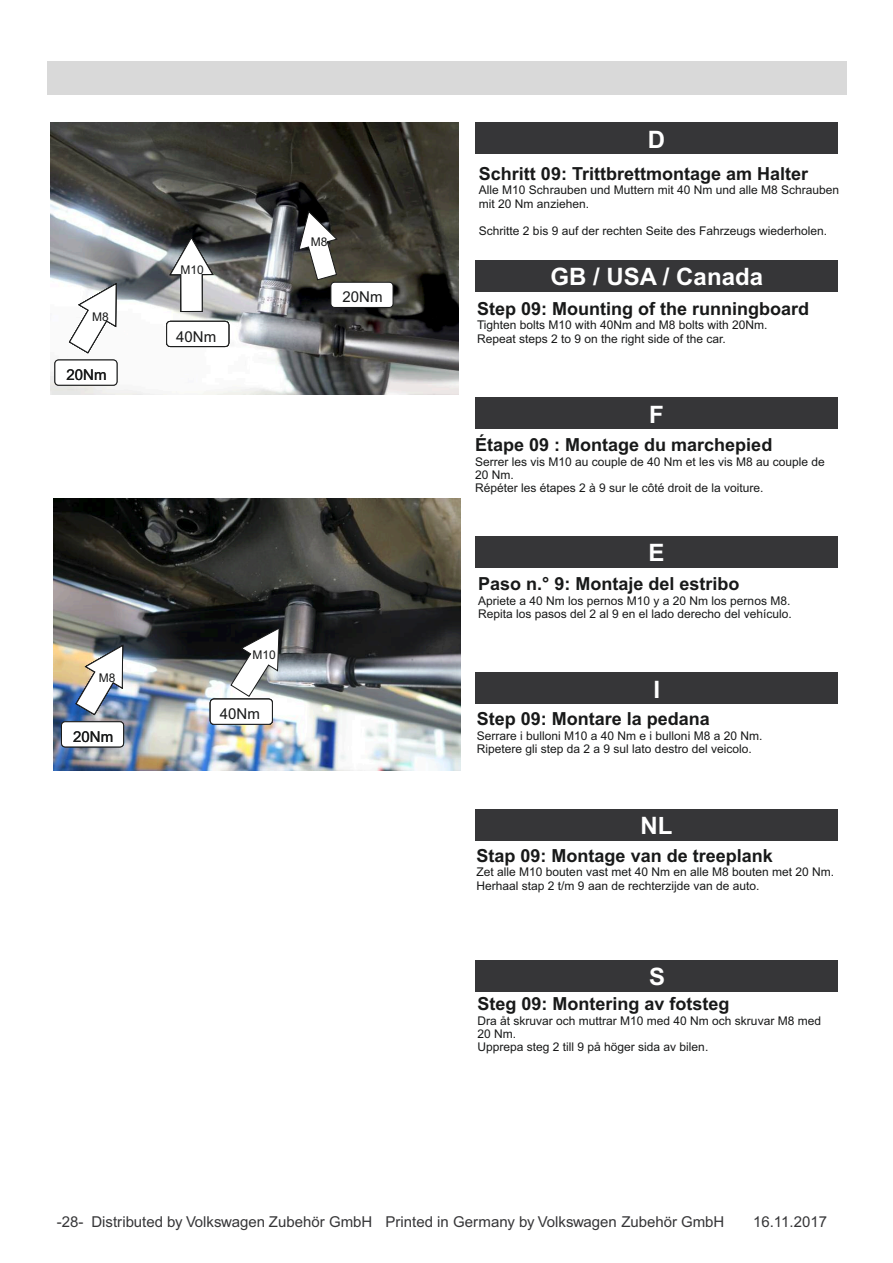
<style>
.page{position:relative;width:893px;height:1263px;background:#fff}
.page>*{position:absolute;margin:0;border:0;box-sizing:border-box;transform-origin:0 0}
.t1{font:700 24px "Arial";color:#fff}
.t2{font:700 18px "Arial";color:#181919}
.t3{font:15px "Arial";color:#363638}
.t4{font:15px "Arial";color:#181919}
.t5{font:12px/13.4px "Arial";color:#181919}
</style>
<div class="page">
<img style="left:50px;top:122px;width:408px;height:272px">
<div style="left:475px;top:123px;width:363px;height:31px;background:#363638"></div>
<div style="left:475px;top:260px;width:363px;height:32px;background:#363638"></div>
<div style="left:475px;top:398px;width:363px;height:31px;background:#363638"></div>
<div style="left:475px;top:536px;width:363px;height:31px;background:#363638"></div>
<div style="left:475px;top:673px;width:363px;height:31px;background:#363638"></div>
<div style="left:475px;top:809px;width:363px;height:31px;background:#363638"></div>
<div style="left:475px;top:960px;width:363px;height:32px;background:#363638"></div>
<svg style="left:298px;top:211px;width:95px;height:97px"></svg>
<img style="left:54px;top:499px;width:407px;height:271px">
<svg style="left:55px;top:360px;width:62px;height:26px"></svg>
<svg style="left:69px;top:283px;width:47px;height:70px"></svg>
<svg style="left:170px;top:237px;width:43px;height:75px"></svg>
<svg style="left:166px;top:321px;width:63px;height:26px"></svg>
<svg style="left:61px;top:721px;width:63px;height:26px"></svg>
<img style="left:76px;top:645px;width:47px;height:70px">
<svg style="left:210px;top:628px;width:69px;height:97px"></svg>
<div style="left:47px;top:61px;width:799px;height:34px;background:#d9d9d9"></div>
<p class="t5" style="left:92px;top:310px;width:18px">M8</p>
<p class="t4" style="left:67px;top:364px;width:42px">20Nm</p>
<p class="t5" style="left:180px;top:263px;width:25px">M10</p>
<p class="t4" style="left:176px;top:326px;width:42px">40Nm</p>
<p class="t5" style="left:311px;top:235px;width:18px">M8</p>
<p class="t4" style="left:342px;top:286px;width:42px">20Nm</p>
<p class="t5" style="left:99px;top:671px;width:18px">M8</p>
<p class="t4" style="left:73px;top:726px;width:42px">20Nm</p>
<p class="t5" style="left:252px;top:648px;width:25px">M10</p>
<p class="t4" style="left:220px;top:704px;width:42px">40Nm</p>
<h1 class="t1" style="left:648px;top:122px;width:19px">D</h1>
<h2 class="t2" style="left:479px;top:161px;width:331px">Schritt 09: Trittbrettmontage am Halter</h2>
<p class="t5" style="left:479px;top:183px;width:362px">Alle M10 Schrauben und Muttern mit 40 Nm und alle M8 Schrauben mit 20 Nm anziehen.</p>
<p class="t5" style="left:479px;top:224px;width:350px">Schritte 2 bis 9 auf der rechten Seite des Fahrzeugs wiederholen.</p>
<h1 class="t1" style="left:550px;top:260px;width:214px">GB / USA / Canada</h1>
<h2 class="t2" style="left:477px;top:296px;width:334px">Step 09: Mounting of the runningboard</h2>
<p class="t5" style="left:477px;top:318px;width:292px">Tighten bolts M10 with 40Nm and M8 bolts with 20Nm.<br>Repeat steps 2 to 9 on the right side of the car.</p>
<h1 class="t1" style="left:649px;top:397px;width:16px">F</h1>
<h2 class="t2" style="left:475px;top:432px;width:299px">Étape 09 : Montage du marchepied</h2>
<p class="t5" style="left:475px;top:455px;width:351px">Serrer les vis M10 au couple de 40 Nm et les vis M8 au couple de<br>20 Nm.<br>Répéter les étapes 2 à 9 sur le côté droit de la voiture.</p>
<h1 class="t1" style="left:648px;top:536px;width:18px">E</h1>
<h2 class="t2" style="left:478px;top:571px;width:263px">Paso n.° 9: Montaje del estribo</h2>
<p class="t5" style="left:478px;top:594px;width:315px">Apriete a 40 Nm los pernos M10 y a 20 Nm los pernos M8.<br>Repita los pasos del 2 al 9 en el lado derecho del vehículo.</p>
<h1 class="t1" style="left:653px;top:673px;width:8px">I</h1>
<h2 class="t2" style="left:477px;top:706px;width:235px">Step 09: Montare la pedana</h2>
<p class="t5" style="left:477px;top:729px;width:287px">Serrare i bulloni M10 a 40 Nm e i bulloni M8 a 20 Nm.<br>Ripetere gli step da 2 a 9 sul lato destro del veicolo.</p>
<h1 class="t1" style="left:640px;top:809px;width:33px">NL</h1>
<h2 class="t2" style="left:476px;top:843px;width:298px">Stap 09: Montage van de treeplank</h2>
<p class="t5" style="left:476px;top:865px;width:359px">Zet alle M10 bouten vast met 40 Nm en alle M8 bouten met 20 Nm.<br>Herhaal stap 2 t/m 9 aan de rechterzijde van de auto.</p>
<h1 class="t1" style="left:649px;top:960px;width:18px">S</h1>
<h2 class="t2" style="left:477px;top:991px;width:254px">Steg 09: Montering av fotsteg</h2>
<p class="t5" style="left:477px;top:1014px;width:345px">Dra åt skruvar och muttrar M10 med 40 Nm och skruvar M8 med<br>20 Nm.<br>Upprepa steg 2 till 9 på höger sida av bilen.</p>
<p class="t3" style="left:57px;top:1211px;width:669px">-28- Distributed by Volkswagen Zubehör GmbH Printed in Germany by Volkswagen Zubehör GmbH</p>
<p class="t3" style="left:753px;top:1211px;width:75px">16.11.2017</p>
</div>
